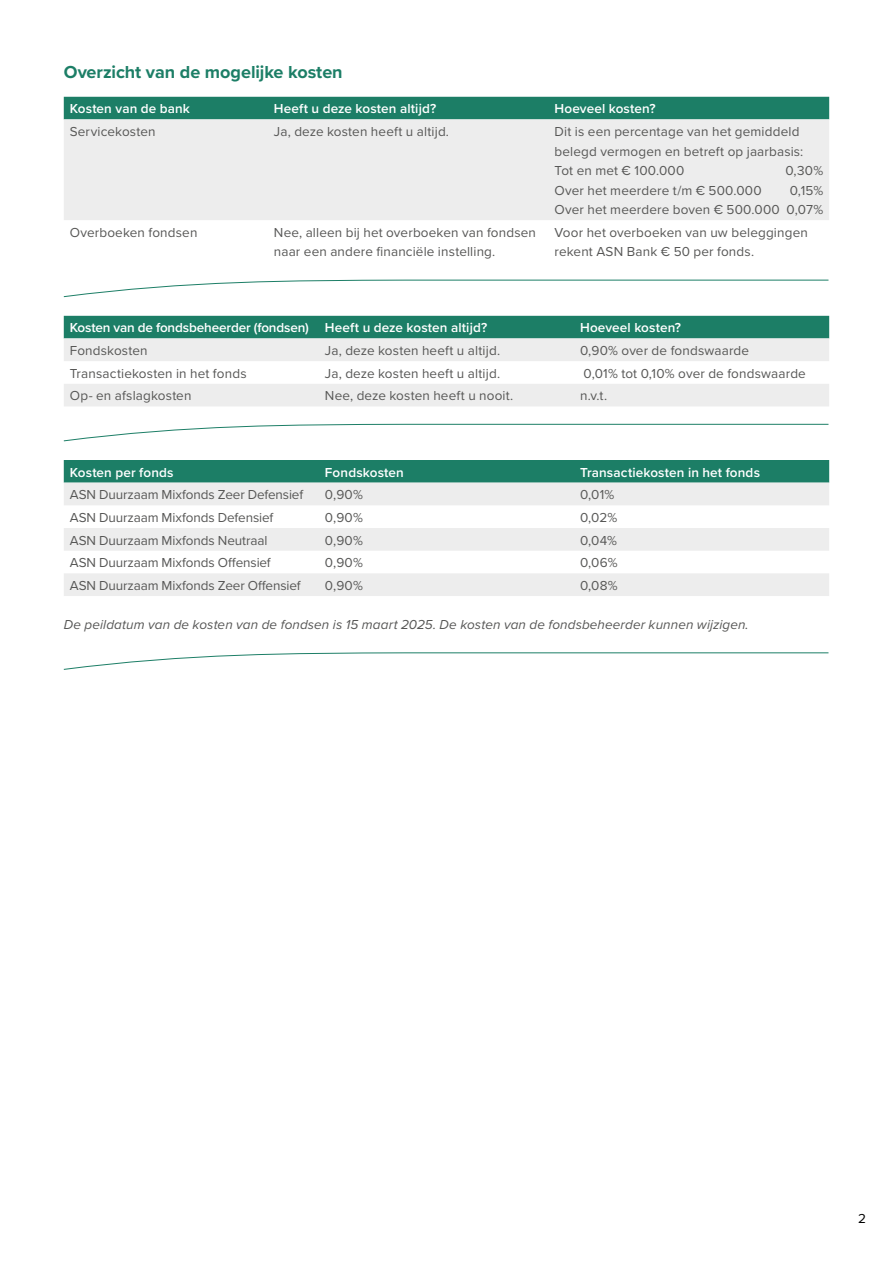
<style>
.page{position:relative;width:893px;height:1263px;background:#fff}
.page>*{position:absolute;margin:0;border:0;box-sizing:border-box;transform-origin:0 0}
.ASN_Tussenkopje_H2{font:700 18px "Proxima Nova";letter-spacing:-.005em;color:#1c7e66}
.ASN_Body{font:13.5px/19.5px "Proxima Nova";letter-spacing:.01em;color:#575756}
.ASN_Body-2{font:600 13.5px "Proxima Nova";letter-spacing:.01em;color:#fff}
.ASN_Body-3{font:13.5px "Proxima Nova";letter-spacing:-.01em;color:#575756}
.ASN_Body-4{font:italic 13.5px "Proxima Nova";letter-spacing:.005em;color:#575756}
.ASN_Body-5{font:600 13.5px "Proxima Nova";letter-spacing:-.01em;color:#fff}
.t1{font:13.5px "Proxima Nova";color:#000}
</style>
<div class="page">
<div style="left:64px;top:97px;width:765px;height:22px;background:#1c7e66"></div>
<div style="left:64px;top:119px;width:765px;height:101px;background:#ededed"></div>
<svg style="left:63px;top:279px;width:766px;height:18px"></svg>
<div style="left:64px;top:316px;width:765px;height:22px;background:#1c7e66"></div>
<svg style="left:64px;top:338px;width:765px;height:68px;fill:#ededed"></svg>
<svg style="left:63px;top:424px;width:766px;height:18px"></svg>
<div style="left:64px;top:460px;width:765px;height:23px;background:#1c7e66"></div>
<svg style="left:64px;top:483px;width:765px;height:113px;fill:#ededed"></svg>
<svg style="left:63px;top:652px;width:766px;height:18px"></svg>
<h2 class="ASN_Tussenkopje_H2" style="left:64px;top:59px;width:280px">Overzicht van de mogelijke kosten</h2>
<p class="ASN_Body-2" style="left:70px;top:99px;width:122px">Kosten van de bank</p>
<p class="ASN_Body-2" style="left:274px;top:99px;width:164px">Heeft u deze kosten altijd?</p>
<p class="ASN_Body-2" style="left:555px;top:99px;width:103px">Hoeveel kosten?</p>
<p class="ASN_Body" style="left:70px;top:121px;width:87px">Servicekosten</p>
<p class="ASN_Body" style="left:274px;top:121px;width:177px">Ja, deze kosten heeft u altijd.</p>
<p class="ASN_Body" style="left:555px;top:121px;width:250px">Dit is een percentage van het gemiddeld belegd vermogen en betreft op jaarbasis:<br>Tot en met € 100.000</p>
<p class="ASN_Body" style="left:785px;top:160px;width:39px">0,30%</p>
<p class="ASN_Body" style="left:555px;top:180px;width:209px">Over het meerdere t/m € 500.000</p>
<p class="ASN_Body" style="left:790px;top:180px;width:35px">0,15%</p>
<p class="ASN_Body" style="left:555px;top:199px;width:270px">Over het meerdere boven € 500.000 0,07%</p>
<p class="ASN_Body" style="left:70px;top:222px;width:129px">Overboeken fondsen</p>
<p class="ASN_Body" style="left:274px;top:222px;width:264px">Nee, alleen bij het overboeken van fondsen naar een andere financiële instelling.</p>
<p class="ASN_Body" style="left:555px;top:222px;width:255px">Voor het overboeken van uw beleggingen rekent ASN Bank € 50 per fonds.</p>
<p class="ASN_Body-5" style="left:70px;top:318px;width:241px">Kosten van de fondsbeheerder (fondsen)</p>
<p class="ASN_Body-2" style="left:325px;top:318px;width:164px">Heeft u deze kosten altijd?</p>
<p class="ASN_Body-2" style="left:580px;top:318px;width:103px">Hoeveel kosten?</p>
<p class="ASN_Body" style="left:70px;top:340px;width:79px">Fondskosten</p>
<p class="ASN_Body" style="left:325px;top:340px;width:177px">Ja, deze kosten heeft u altijd.</p>
<p class="ASN_Body" style="left:580px;top:340px;width:171px">0,90% over de fondswaarde</p>
<p class="ASN_Body" style="left:70px;top:363px;width:178px">Transactiekosten in het fonds</p>
<p class="ASN_Body" style="left:325px;top:363px;width:177px">Ja, deze kosten heeft u altijd.</p>
<p class="ASN_Body" style="left:583px;top:363px;width:224px">0,01% tot 0,10% over de fondswaarde</p>
<p class="ASN_Body" style="left:70px;top:386px;width:123px">Op- en afslagkosten</p>
<p class="ASN_Body" style="left:325px;top:386px;width:190px">Nee, deze kosten heeft u nooit.</p>
<p class="ASN_Body" style="left:580px;top:386px;width:29px">n.v.t.</p>
<p class="ASN_Body-2" style="left:70px;top:462px;width:105px">Kosten per fonds</p>
<p class="ASN_Body-2" style="left:325px;top:462px;width:80px">Fondskosten</p>
<p class="ASN_Body-2" style="left:580px;top:462px;width:181px">Transactiekosten in het fonds</p>
<p class="ASN_Body-3" style="left:70px;top:485px;width:235px">ASN Duurzaam Mixfonds Zeer Defensief</p>
<p class="ASN_Body" style="left:325px;top:484px;width:40px">0,90%</p>
<p class="ASN_Body" style="left:580px;top:484px;width:36px">0,01%</p>
<p class="ASN_Body-3" style="left:70px;top:507px;width:205px">ASN Duurzaam Mixfonds Defensief</p>
<p class="ASN_Body" style="left:325px;top:507px;width:40px">0,90%</p>
<p class="ASN_Body" style="left:580px;top:507px;width:39px">0,02%</p>
<p class="ASN_Body" style="left:70px;top:530px;width:199px">ASN Duurzaam Mixfonds Neutraal</p>
<p class="ASN_Body" style="left:325px;top:530px;width:40px">0,90%</p>
<p class="ASN_Body" style="left:580px;top:530px;width:39px">0,04%</p>
<p class="ASN_Body-3" style="left:70px;top:553px;width:203px">ASN Duurzaam Mixfonds Offensief</p>
<p class="ASN_Body" style="left:325px;top:552px;width:40px">0,90%</p>
<p class="ASN_Body" style="left:580px;top:552px;width:39px">0,06%</p>
<p class="ASN_Body-3" style="left:70px;top:575px;width:232px">ASN Duurzaam Mixfonds Zeer Offensief</p>
<p class="ASN_Body" style="left:325px;top:575px;width:40px">0,90%</p>
<p class="ASN_Body" style="left:580px;top:575px;width:39px">0,08%</p>
<p class="ASN_Body-4" style="left:64px;top:614px;width:686px">De peildatum van de kosten van de fondsen is 15 maart 2025. De kosten van de fondsbeheerder kunnen wijzigen.</p>
<p class="t1" style="left:858px;top:1208px;width:9px">2</p>
</div>
